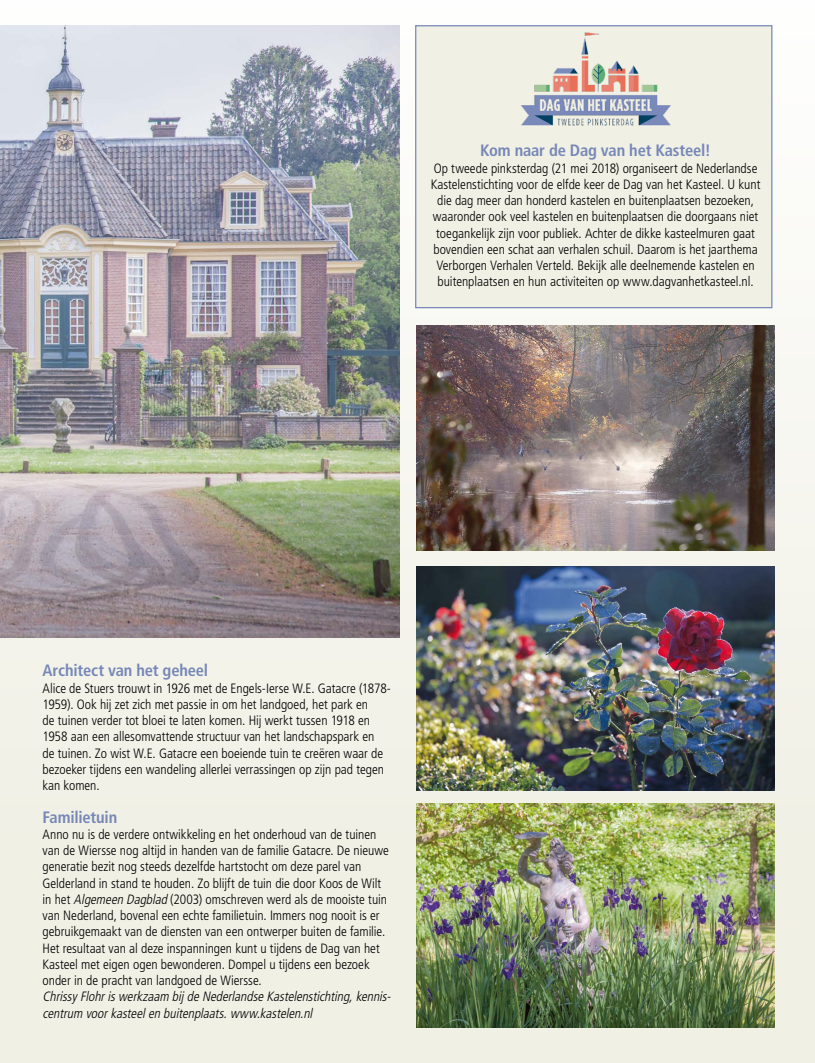
<style>
.page{position:relative;width:815px;height:1063px;background:#fff}
.page>*{position:absolute;margin:0;border:0;box-sizing:border-box;transform-origin:0 0}
.t1{font:700 condensed 16.5px "Frutiger LT Std";letter-spacing:-.01em;color:#7788b7}
.t2{font:300 condensed 13.5px/16.2px "Frutiger LT Std";letter-spacing:-.005em;color:#000}
.t3{font:italic 300 condensed 13.5px/16.2px "Frutiger LT Std";color:#000}
.s1{font-style:italic}
</style>
<div class="page">
<div style="left:0;top:0;width:815px;height:1063px;background:linear-gradient(to bottom,#f9fafa,#eeecdf)"></div>
<div style="left:415px;top:25px;width:357px;height:283px;background:#f1f0e5;border:1px solid #7788b7"></div>
<img style="left:520px;top:32px;width:151px;height:94px">
<img style="left:0;top:25px;width:400px;height:613px">
<img style="left:416px;top:803px;width:358px;height:225px">
<img style="left:416px;top:566px;width:358px;height:225px">
<img style="left:416px;top:326px;width:358px;height:224px">
<p class="t1" style="left:480px;top:141px;width:232px">Kom naar de Dag van het Kasteel!</p>
<p class="t2" style="left:431px;top:160px;width:331px;text-align:center">Op tweede pinksterdag (21 mei 2018) organiseert de Nederlandse Kastelenstichting voor de elfde keer de Dag van het Kasteel. U kunt die dag meer dan honderd kastelen en buitenplaatsen bezoeken, waaronder ook veel kastelen en buitenplaatsen die doorgaans niet toegankelijk zijn voor publiek. Achter de dikke kasteelmuren gaat bovendien een schat aan verhalen schuil. Daarom is het jaarthema Verborgen Verhalen Verteld. Bekijk alle deelnemende kastelen en buitenplaatsen en hun activiteiten op www.dagvanhetkasteel.nl.</p>
<p class="t1" style="left:43px;top:661px;width:167px">Architect van het geheel</p>
<p class="t2" style="left:43px;top:680px;width:350px">Alice de Stuers trouwt in 1926 met de Engels-Ierse W.E. Gatacre (1878- 1959). Ook hij zet zich met passie in om het landgoed, het park en<br>de tuinen verder tot bloei te laten komen. Hij werkt tussen 1918 en 1958 aan een allesomvattende structuur van het landschapspark en<br>de tuinen. Zo wist W.E. Gatacre een boeiende tuin te creëren waar de bezoeker tijdens een wandeling allerlei verrassingen op zijn pad tegen kan komen.</p>
<p class="t1" style="left:43px;top:807px;width:76px">Familietuin</p>
<p class="t2" style="left:43px;top:826px;width:348px">Anno nu is de verdere ontwikkeling en het onderhoud van de tuinen van de Wiersse nog altijd in handen van de familie Gatacre. De nieuwe generatie bezit nog steeds dezelfde hartstocht om deze parel van Gelderland in stand te houden. Zo blijft de tuin die door Koos de Wilt in het <span class="s1">Algemeen Dagblad</span> (2003) omschreven werd als de mooiste tuin van Nederland, bovenal een echte familietuin. Immers nog nooit is er gebruikgemaakt van de diensten van een ontwerper buiten de familie.<br>Het resultaat van al deze inspanningen kunt u tijdens de Dag van het Kasteel met eigen ogen bewonderen. Dompel u tijdens een bezoek onder in de pracht van landgoed de Wiersse.</p>
<p class="t3" style="left:43px;top:989px;width:353px">ChrissyFlohriswerkzaam bij de Nederlandse Kastelenstichting,kennis&shy;centrum voorkasteelen buitenplaats.www.kastelen.nl</p>
</div>
